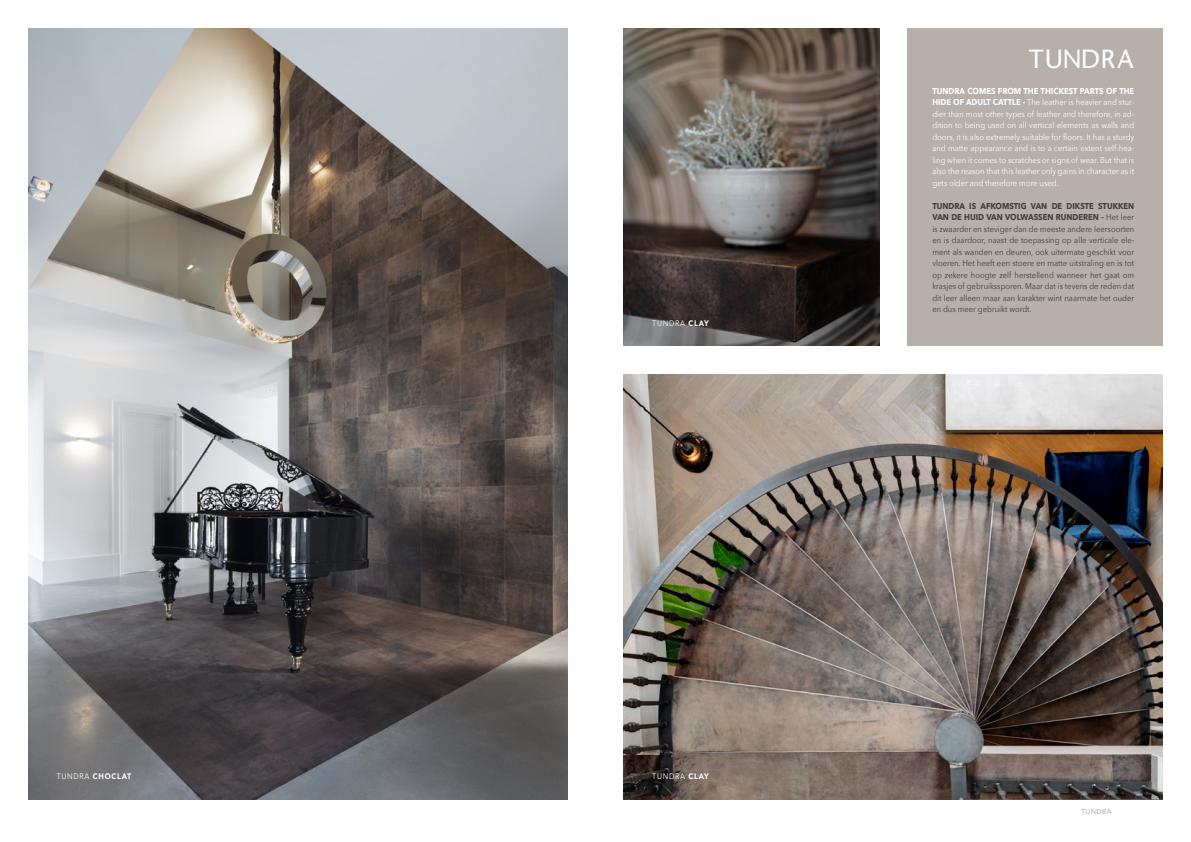
<style>
.page{position:relative;width:1191px;height:842px;background:#fff}
.page>*{position:absolute;margin:0;border:0;box-sizing:border-box;transform-origin:0 0}
.t1{font:500 25px "Stone Sans";letter-spacing:.04em;color:#fff}
.t2{font:8.5px/11.5px "Avenir Next";color:#3e3e3f;text-align:justify;scale:.9 1}
.t3{font:8.5px/11.5px "Avenir Next";color:#fff;text-align:justify;scale:.9 1}
.t4{font:8px "Avenir";letter-spacing:.1em;color:#fff;scale:.9 1}
.t5{font:900 8px "Avenir";letter-spacing:.1em;color:#fff;scale:.9 1}
.t6{font:7px "Avenir Next";letter-spacing:.05em;color:#a49b94}
.s1{font-weight:900}
.s2{font-weight:400}
.s3{font-weight:700}
</style>
<div class="page">
<img style="left:28px;top:28px;width:539px;height:771px">
<img style="left:624px;top:374px;width:538px;height:425px">
<img style="left:624px;top:28px;width:255px;height:318px">
<div style="left:907px;top:28px;width:255px;height:318px;background:#b7afaa"></div>
<p class="t4" style="left:652px;top:318px;width:64px">TUNDRA <span class="s1">CLAY</span></p>
<p class="t5" style="left:57px;top:769px;width:84px"><span class="s2">TUNDRA</span> CHOCLAT</p>
<p class="t4" style="left:652px;top:772px;width:64px">TUNDRA <span class="s1">CLAY</span></p>
<p class="t1" style="left:1028px;top:43px;width:108px">TUNDRA</p>
<p class="t3" style="left:932px;top:84px;width:226px"><span class="s3">TUNDRA COMES FROM THE THICKEST PARTS OF THE HIDE OF ADULT CATTLE -</span> The leather is heavier and stur&shy;dier than most other types of leather and therefore, in ad&shy;dition to being used on all vertical elements as walls and doors, it is also extremely suitable for floors. It has a sturdy and matte appearance and is to a certain extent self-hea&shy;ling when it comes to scratches or signs of wear. But that is also the reason that this leather only gains in character as it gets older and therefore more used.</p>
<p class="t2" style="left:932px;top:199px;width:226px"><span class="s3">TUNDRA IS AFKOMSTIG VAN DE DIKSTE STUKKEN VAN DE HUID VAN VOLWASSEN RUNDEREN -</span> Het leer is zwaarder en steviger dan de meeste andere leersoorten en is daardoor, naast de toepassing op alle verticale ele&shy;ment als wanden en deuren, ook uitermate geschikt voor vloeren. Het heeft een stoere en matte uitstraling en is tot op zekere hoogte zelf herstellend wanneer het gaat om krasjes of gebruikssporen. Maar dat is tevens de reden dat dit leer alleen maar aan karakter wint naarmate het ouder en dus meer gebruikt wordt.</p>
<p class="t6" style="left:1081px;top:805px;width:32px">TUNDRA</p>
</div>
